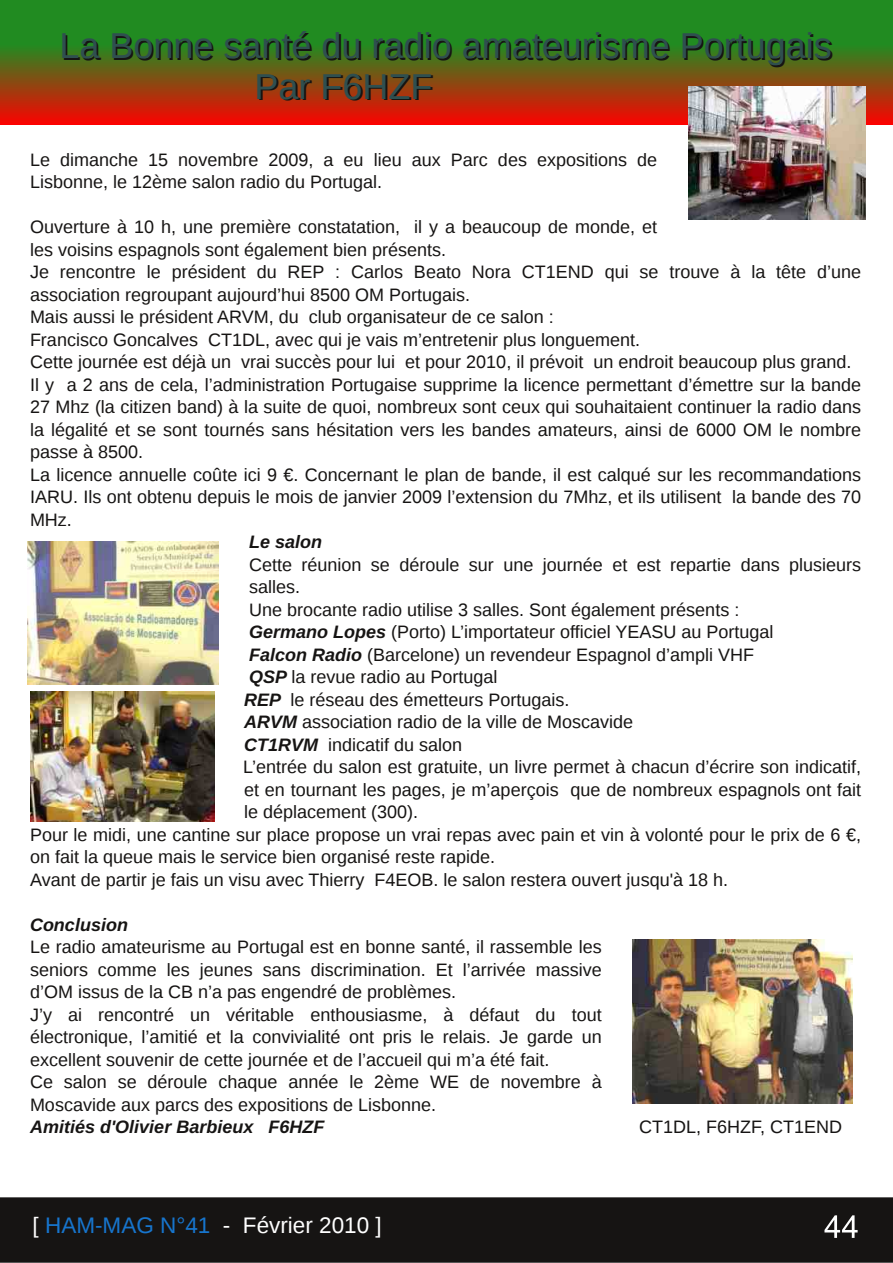
<style>
.page{position:relative;width:893px;height:1263px;background:#fff}
.page>*{position:absolute;margin:0;border:0;box-sizing:border-box;transform-origin:0 0}
.t1{font:36px/40.5px "Liberation Sans";color:#161413}
.t2{font:22.5px "Liberation Sans";color:#fff}
.t3{font:18px/22.5px "Liberation Sans";color:#161413}
.t4{font:italic 700 18px "Liberation Sans";color:#161413}
.s1{color:#2f4f4f}
.s2{font-weight:700;font-style:italic}
.s3{color:#1775cd}
</style>
<div class="page">
<div style="left:0;top:1198px;width:892px;height:64px;background:#161413"></div>
<div style="left:0;top:1197px;width:893px;height:66px;border:2px solid #161413"></div>
<svg style="left:824px;top:1215px;width:34px;height:23px"></svg>
<svg style="left:0;top:0;width:892px;height:124px;background:#606317"></svg>
<img style="left:689px;top:87px;width:176px;height:133px">
<img style="left:27px;top:541px;width:191px;height:144px">
<img style="left:31px;top:691px;width:183px;height:131px">
<img style="left:633px;top:939px;width:220px;height:165px">
<h1 class="t1" style="left:256px;top:27px;width:579px;text-indent:-195px">La Bonne santé du rad<span class="s1">i</span>o amateur<span class="s1">i</span>sme Portuga<span class="s1">i</span>s<br>Par F6HZF</h1>
<p class="t3" style="left:30px;top:148px;width:629px">Le dimanche 15 novembre 2009, a eu lieu aux Parc des expositions de<br>Lisbonne, le 12ème salon radio du Portugal.</p>
<p class="t3" style="left:30px;top:216px;width:833px">Ouverture à 10 h, une première constatation, il y a beaucoup de monde, et<br>les voisins espagnols sont également bien présents.<br>Je rencontre le président du REP : Carlos Beato Nora CT1END qui se trouve à la tête d’une association regroupant aujourd’hui 8500 OM Portugais.<br>Mais aussi le président ARVM, du club organisateur de ce salon :<br>Francisco Goncalves CT1DL, avec qui je vais m’entretenir plus longuement.<br>Cette journée est déjà un vrai succès pour lui et pour 2010, il prévoit un endroit beaucoup plus grand.<br>Il y a 2 ans de cela, l’administration Portugaise supprime la licence permettant d’émettre sur la bande 27 Mhz (la citizen band) à la suite de quoi, nombreux sont ceux qui souhaitaient continuer la radio dans la légalité et se sont tournés sans hésitation vers les bandes amateurs, ainsi de 6000 OM le nombre passe à 8500.<br>La licence annuelle coûte ici 9 €. Concernant le plan de bande, il est calqué sur les recommandations IARU. Ils ont obtenu depuis le mois de janvier 2009 l’extension du 7Mhz, et ils utilisent la bande des 70<br>MHz.</p>
<p class="t4" style="left:249px;top:531px;width:75px">Le salon</p>
<p class="t3" style="left:249px;top:553px;width:614px">Cette réunion se déroule sur une journée et est repartie dans plusieurs</p>
<p class="t3" style="left:249px;top:576px;width:53px">salles.</p>
<p class="t3" style="left:249px;top:598px;width:492px">Une brocante radio utilise 3 salles. Sont également présents :</p>
<p class="t3" style="left:249px;top:621px;width:526px"><span class="s2">Germano Lopes</span> (Porto) L’importateur officiel YEASU au Portugal</p>
<p class="t3" style="left:249px;top:643px;width:507px"><span class="s2">Falcon Radio</span> (Barcelone) un revendeur Espagnol d’ampli VHF</p>
<p class="t3" style="left:249px;top:666px;width:250px"><span class="s2">QSP</span> la revue radio au Portugal</p>
<p class="t3" style="left:244px;top:688px;width:327px"><span class="s2">REP</span> le réseau des émetteurs Portugais.</p>
<p class="t3" style="left:244px;top:711px;width:391px"><span class="s2">ARVM</span> association radio de la ville de Moscavide</p>
<p class="t3" style="left:244px;top:733px;width:220px"><span class="s2">CT1RVM</span> indicatif du salon</p>
<p class="t3" style="left:243px;top:756px;width:620px">L’entrée du salon est gratuite, un livre permet à chacun d’écrire son indicatif,</p>
<p class="t3" style="left:244px;top:778px;width:619px">et en tournant les pages, je m’aperçois que de nombreux espagnols ont fait</p>
<p class="t3" style="left:244px;top:801px;width:176px">le déplacement (300).</p>
<p class="t3" style="left:30px;top:823px;width:833px">Pour le midi, une cantine sur place propose un vrai repas avec pain et vin à volonté pour le prix de 6 €,</p>
<p class="t3" style="left:30px;top:846px;width:467px">on fait la queue mais le service bien organisé reste rapide.</p>
<p class="t3" style="left:30px;top:868px;width:700px">Avant de partir je fais un visu avec Thierry F4EOB. le salon restera ouvert jusqu'à 18 h.</p>
<p class="t4" style="left:30px;top:914px;width:99px">Conclusion</p>
<p class="t3" style="left:30px;top:936px;width:573px">Le radio amateurisme au Portugal est en bonne santé, il rassemble les seniors comme les jeunes sans discrimination. Et l’arrivée massive d’OM issus de la CB n’a pas engendré de problèmes.<br>J’y ai rencontré un véritable enthousiasme, à défaut du tout électronique, l’amitié et la convivialité ont pris le relais. Je garde un excellent souvenir de cette journée et de l’accueil qui m’a été fait.<br>Ce salon se déroule chaque année le 2ème WE de novembre à Moscavide aux parcs des expositions de Lisbonne.</p>
<p class="t4" style="left:30px;top:1116px;width:296px">Amitiés d'Olivier Barbieux F6HZF</p>
<p class="t3" style="left:639px;top:1116px;width:205px">CT1DL, F6HZF, CT1END</p>
<p class="t2" style="left:33px;top:1212px;width:351px">[ <span class="s3">HAM-MAG N°41</span> - Février 2010 ]</p>
</div>
